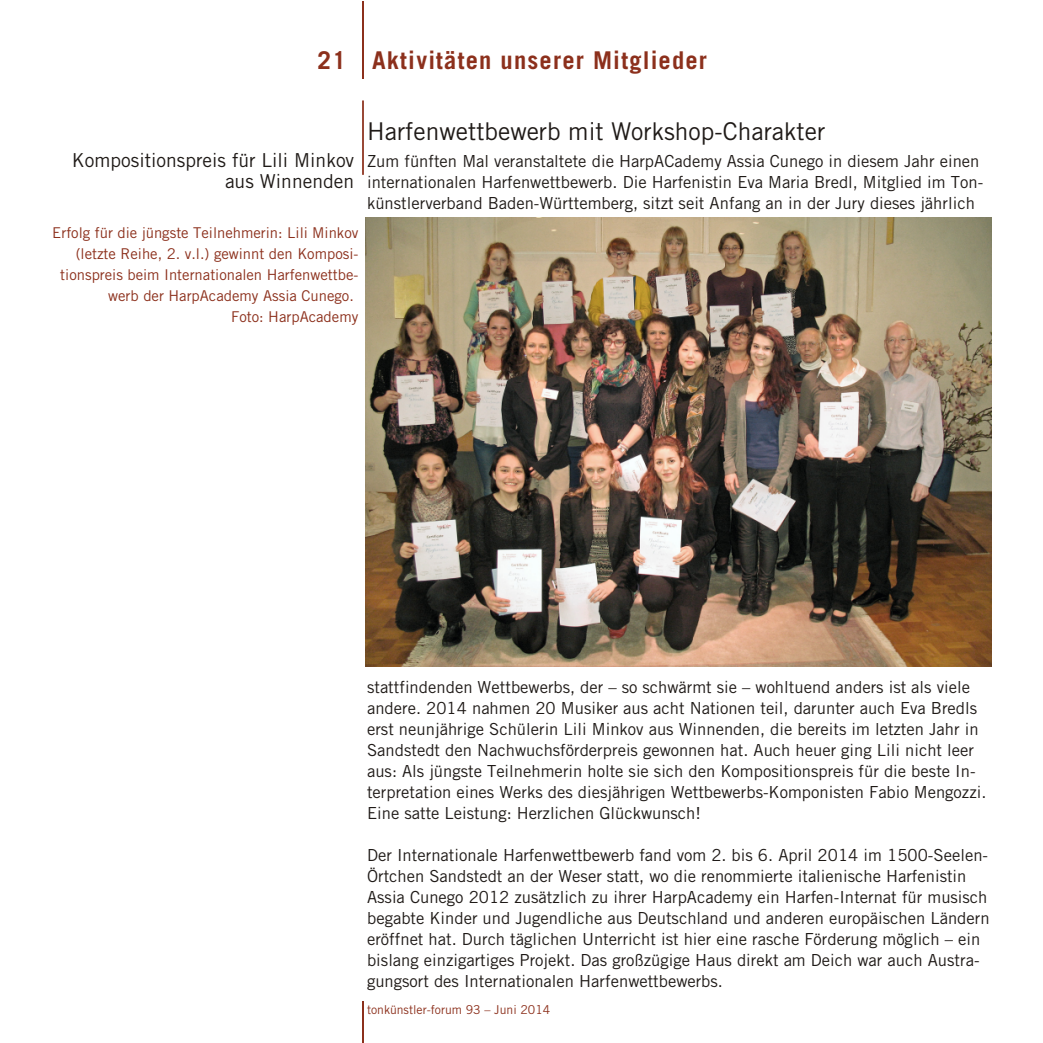
<style>
.page{position:relative;width:1043px;height:1043px;background:#fff}
.page>*{position:absolute;margin:0;border:0;box-sizing:border-box;transform-origin:0 0}
.t1{font:24.5px "Trade Gothic";color:#1f1a17}
.t2{font:700 24.5px "Trade Gothic";letter-spacing:.05em;color:#8c301c}
.t3{font:19.25px/21px "Trade Gothic";color:#1f1a17;text-align:right}
.t4{font:16.62px/21px "Trade Gothic";color:#1f1a17}
.t5{font:14.88px "Trade Gothic";color:#8c301c}
.t6{font:12.25px "Trade Gothic";letter-spacing:-.005em;color:#8c301c}
</style>
<div class="page">
<hr style="left:362px;top:100px;width:2px;height:75px;background:#8c301c">
<hr style="left:362px;top:1001px;width:2px;height:42px;background:#8c301c">
<hr style="left:362px;top:1px;width:2px;height:77px;background:#8c301c">
<img style="left:366px;top:217px;width:626px;height:450px">
<h1 class="t2" style="left:318px;top:50px;width:391px">21 Aktivitäten unserer Mitglieder</h1>
<h1 class="t1" style="left:367px;top:121px;width:460px">Harfenwettbewerb mit Workshop-Charakter</h1>
<p class="t3" style="left:72px;top:151px;width:284px">Kompositionspreis für Lili Minkov aus Winnenden</p>
<p class="t4" style="left:367px;top:152px;width:618px">Zum fünf ten Mal ver an stal te te die Har pA Ca de my As sia Cu ne go in die sem Jahr ei nen in ter na tio na len Har fen wett be werb. Die Har fe nis tin Eva Ma ria Bredl, Mit glied im Ton - künst ler ver band Ba den-Württem berg, sitzt seit Anfang an in der Jury die ses jähr lich</p>
<p class="t5" style="left:52px;top:227px;width:308px">Er folg für die jüngs te Teil neh me rin: Lili Min kov</p>
<p class="t5" style="left:76px;top:248px;width:284px">(letz te Rei he, 2. v.l.) ge winnt den Kom po si -</p>
<p class="t5" style="left:60px;top:269px;width:300px">tions preis beim In ter na tio na len Har fen wett be -</p>
<p class="t5" style="left:108px;top:290px;width:247px">werb der Har pA ca de my As sia Cu ne go.</p>
<p class="t5" style="left:231px;top:311px;width:129px">Foto: Har pA ca de my</p>
<p class="t4" style="left:367px;top:678px;width:621px">statt fin den den Wett be werbs, der – so schwärmt sie – wohl tu end an ders ist als vie le an de re. 2014 nah men 20 Mu si ker aus acht Na tio nen teil, dar un ter auch Eva Bredls erst neun jäh ri ge Schü le rin Lili Min kov aus Win nen den, die be reits im letz ten Jahr in Sand stedt den Nach wuchs för der preis ge won nen hat. Auch heu er ging Lili nicht leer aus: Als jüngs te Teil neh me rin hol te sie sich den Kom po si tions preis für die be ste In - ter pre ta ti on ei nes Werks des dies jäh ri gen Wettbewerbs-Komponisten Fabio Mengozzi.<br>Eine satte Leistung: Herzlichen Glückwunsch!</p>
<p class="t4" style="left:367px;top:846px;width:624px">Der In ter na tio na le Har fen wett be werb fand vom 2. bis 6. April 2014 im 1500-See len-Ört chen Sand stedt an der We ser statt, wo die re nom mier te ita lie ni sche Har fe nis tin<br>As sia Cu ne go 2012 zu sätz lich zu ih rer Har pA ca de my ein Har fen-In ter nat für mu sisch be gab te Kin der und Ju gend li che aus Deutsch land und an de ren eu ro päi schen Län dern er öff net hat. Durch täg li chen Un ter richt ist hier eine ra sche För de rung mög lich – ein bis lang ein zig ar ti ges Pro jekt. Das groß zü gi ge Haus di rekt am Deich war auch Austra&shy;gungsort des Internationalen Harfenwettbewerbs.</p>
<p class="t6" style="left:367px;top:1004px;width:185px">ton künstler-fo rum 93 – Juni 2014</p>
</div>
